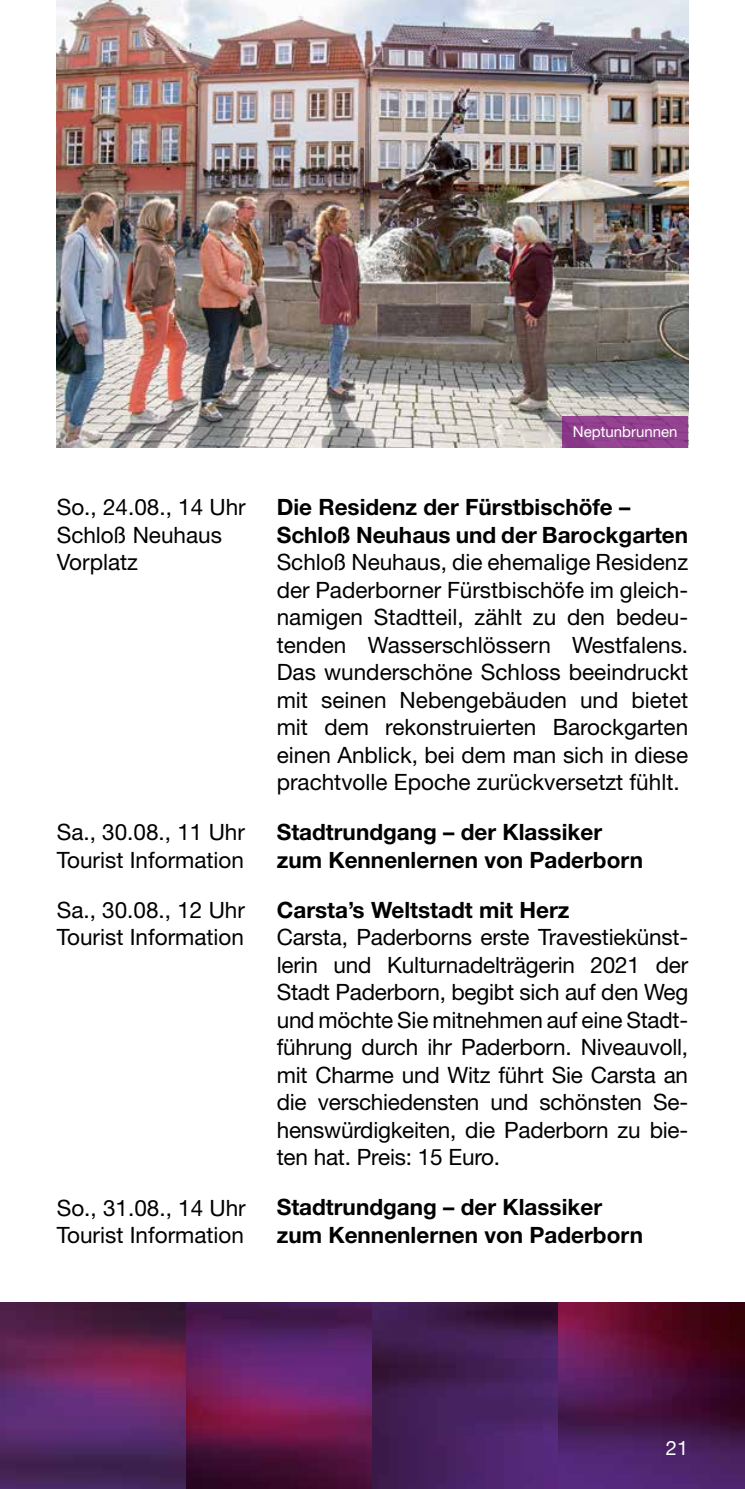
<style>
.page{position:relative;width:745px;height:1489px;background:#fff}
.page>*{position:absolute;margin:0;border:0;box-sizing:border-box;transform-origin:0 0}
.t1{font:22.5px/27.5px "Helvetica Neue LT Pro";color:#000}
.t2{font:700 22.5px/27.5px "Helvetica Neue LT Pro";color:#000}
.t3{font:20px "Helvetica Neue";color:#fff}
.t4{font:15px "Helvetica Neue LT Pro";color:#fff}
</style>
<div class="page">
<img style="left:0;top:1302px;width:744px;height:186px">
<img style="left:57px;top:0;width:630px;height:448px">
<div style="left:562px;top:416px;width:125px;height:32px;background:linear-gradient(to right,#8e3d8b,#934290)"></div>
<p class="t1" style="left:57px;top:493px;width:190px">So., 24.08., 14 Uhr<br>Schloß Neuhaus<br>Vorplatz</p>
<p class="t1" style="left:57px;top:818px;width:190px">Sa., 30.08., 11 Uhr<br>Tourist Information</p>
<p class="t1" style="left:57px;top:895px;width:190px">Sa., 30.08., 12 Uhr<br>Tourist Information</p>
<p class="t1" style="left:57px;top:1193px;width:190px">So., 31.08., 14 Uhr<br>Tourist Information</p>
<p class="t4" style="left:572px;top:422px;width:106px">Neptunbrunnen</p>
<p class="t2" style="left:276px;top:493px;width:413px">Die Residenz der Fürstbischöfe –<br>Schloß Neuhaus und der Barockgarten</p>
<p class="t1" style="left:276px;top:548px;width:413px;text-align:justify">Schloß Neuhaus, die ehemalige Residenz der Paderborner Fürstbischöfe im gleich&shy;namigen Stadtteil, zählt zu den bedeu&shy;tenden Wasserschlössern Westfalens.<br>Das wunderschöne Schloss beeindruckt mit seinen Nebengebäuden und bietet mit dem rekonstruierten Barockgarten einen Anblick, bei dem man sich in diese prachtvolle Epoche zurückversetzt fühlt.</p>
<p class="t2" style="left:276px;top:818px;width:367px">Stadtrundgang – der Klassiker zum Kennenlernen von Paderborn</p>
<p class="t2" style="left:276px;top:895px;width:294px">Carsta’s Weltstadt mit Herz</p>
<p class="t1" style="left:276px;top:923px;width:413px;text-align:justify">Carsta, Paderborns erste Travestiekünst&shy;lerin und Kulturnadelträgerin 2021 der Stadt Paderborn, begibt sich auf den Weg und möchte Sie mitnehmen auf eine Stadt&shy;führung durch ihr Paderborn. Niveauvoll, mit Charme und Witz führt Sie Carsta an die verschiedensten und schönsten Se&shy;henswürdigkeiten, die Paderborn zu bie&shy;ten hat. Preis: 15 Euro.</p>
<p class="t2" style="left:276px;top:1193px;width:367px">Stadtrundgang – der Klassiker zum Kennenlernen von Paderborn</p>
<p class="t3" style="left:665px;top:1433px;width:24px">21</p>
</div>
